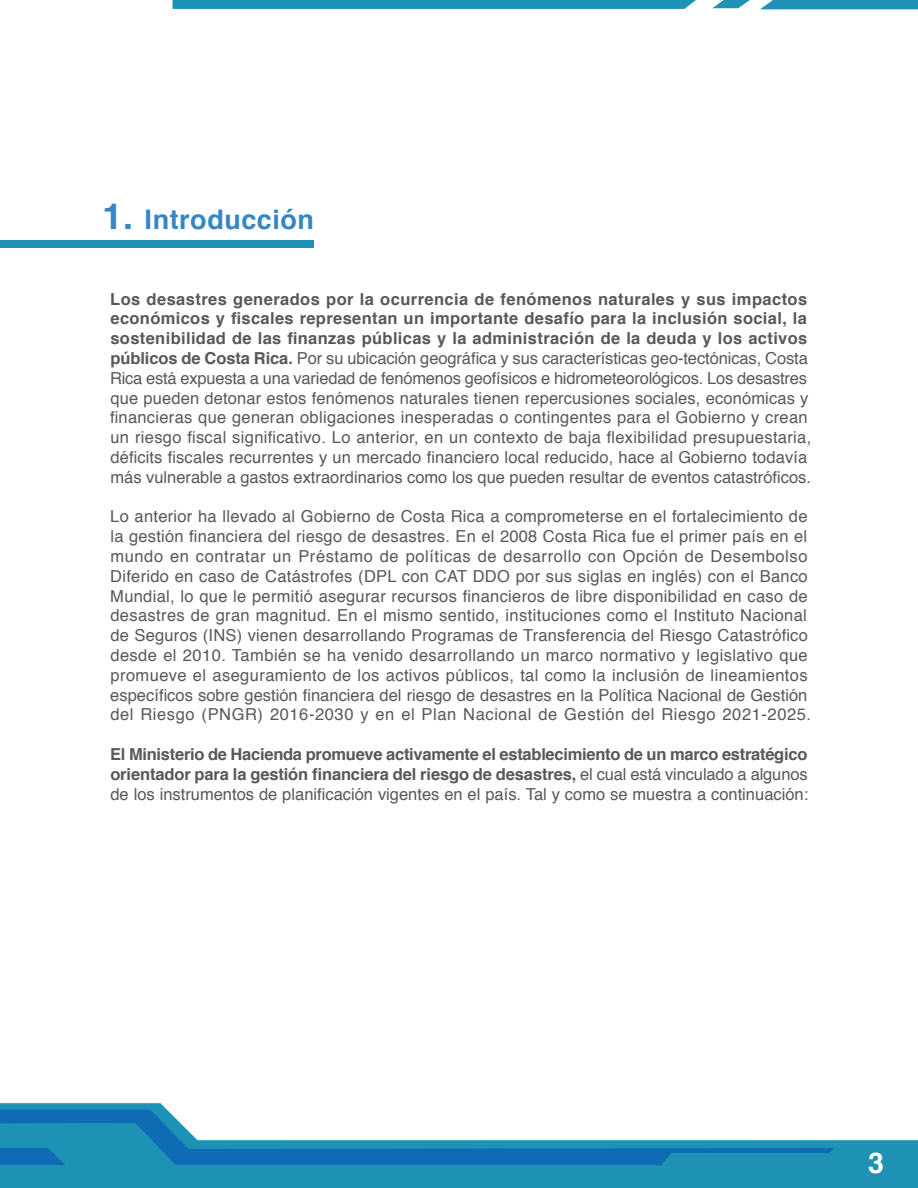
<style>
.page{position:relative;width:918px;height:1188px;background:#fff}
.page>*{position:absolute;margin:0;border:0;box-sizing:border-box;transform-origin:0 0}
.t1{font:700 28.5px "Helvetica";color:#fff}
.t2{font:700 27px "Helvetica";letter-spacing:.02em;color:#3487c4}
.t3{font:16.5px/19.8px "Helvetica";letter-spacing:.015em;color:#57585a}
.t4{font:700 16.5px/19.8px "Helvetica";letter-spacing:-.01em;color:#57585a;text-align:justify}
.s1{font-size:36px}
.s2{font-weight:700}
.s3{font-weight:400}
</style>
<div class="page">
<svg style="left:0;top:1103px;width:918px;height:85px;fill:#1d92b4"></svg>
<svg style="left:0;top:1110px;width:834px;height:55px"></svg>
<svg style="left:0;top:1148px;width:66px;height:17px"></svg>
<svg style="left:712px;top:0;width:206px;height:9px;background:#3ea2bf"></svg>
<svg style="left:173px;top:0;width:523px;height:9px;background:#2193b5"></svg>
<div style="left:0;top:240px;width:314px;height:8px;background:#1d92b4"></div>
<h2 class="t2" style="left:102px;top:197px;width:213px"><span class="s1">1.</span> Introducción</h2>
<p class="t3" style="left:110px;top:289px;width:703px"><span class="s2">Los desastres generados por la ocurrencia de fenómenos naturales y sus impactos económicos y fiscales representan un importante desafío para la inclusión social, la sostenibilidad de las finanzas públicas y la administración de la deuda y los activos públicos de Costa Rica.</span> Por su ubicación geográfica y sus características geo-tectónicas, Costa Rica está expuesta a una variedad de fenómenos geofísicos e hidrometeorológicos. Los desastres que pueden detonar estos fenómenos naturales tienen repercusiones sociales, económicas y financieras que generan obligaciones inesperadas o contingentes para el Gobierno y crean un riesgo fiscal significativo. Lo anterior, en un contexto de baja flexibilidad presupuestaria, déficits fiscales recurrentes y un mercado financiero local reducido, hace al Gobierno todavía más vulnerable a gastos extraordinarios como los que pueden resultar de eventos catastróficos.</p>
<p class="t3" style="left:110px;top:507px;width:703px">Lo anterior ha llevado al Gobierno de Costa Rica a comprometerse en el fortalecimiento de la gestión financiera del riesgo de desastres. En el 2008 Costa Rica fue el primer país en el mundo en contratar un Préstamo de políticas de desarrollo con Opción de Desembolso Diferido en caso de Catástrofes (DPL con CAT DDO por sus siglas en inglés) con el Banco Mundial, lo que le permitió asegurar recursos financieros de libre disponibilidad en caso de desastres de gran magnitud. En el mismo sentido, instituciones como el Instituto Nacional de Seguros (INS) vienen desarrollando Programas de Transferencia del Riesgo Catastrófico desde el 2010. También se ha venido desarrollando un marco normativo y legislativo que promueve el aseguramiento de los activos públicos, tal como la inclusión de lineamientos específicos sobre gestión financiera del riesgo de desastres en la Política Nacional de Gestión del Riesgo (PNGR) 2016-2030 y en el Plan Nacional de Gestión del Riesgo 2021-2025.</p>
<p class="t4" style="left:110px;top:744px;width:700px">El Ministerio de Hacienda promueve activamente el establecimiento de un marco estratégico orientador para la gestión financiera del riesgo de desastres, <span class="s3">el cual está vinculado a algunos de los instrumentos de planificación vigentes en el país. Tal y como se muestra a continuación:</span></p>
<h1 class="t1" style="left:868px;top:1140px;width:17px">3</h1>
</div>
